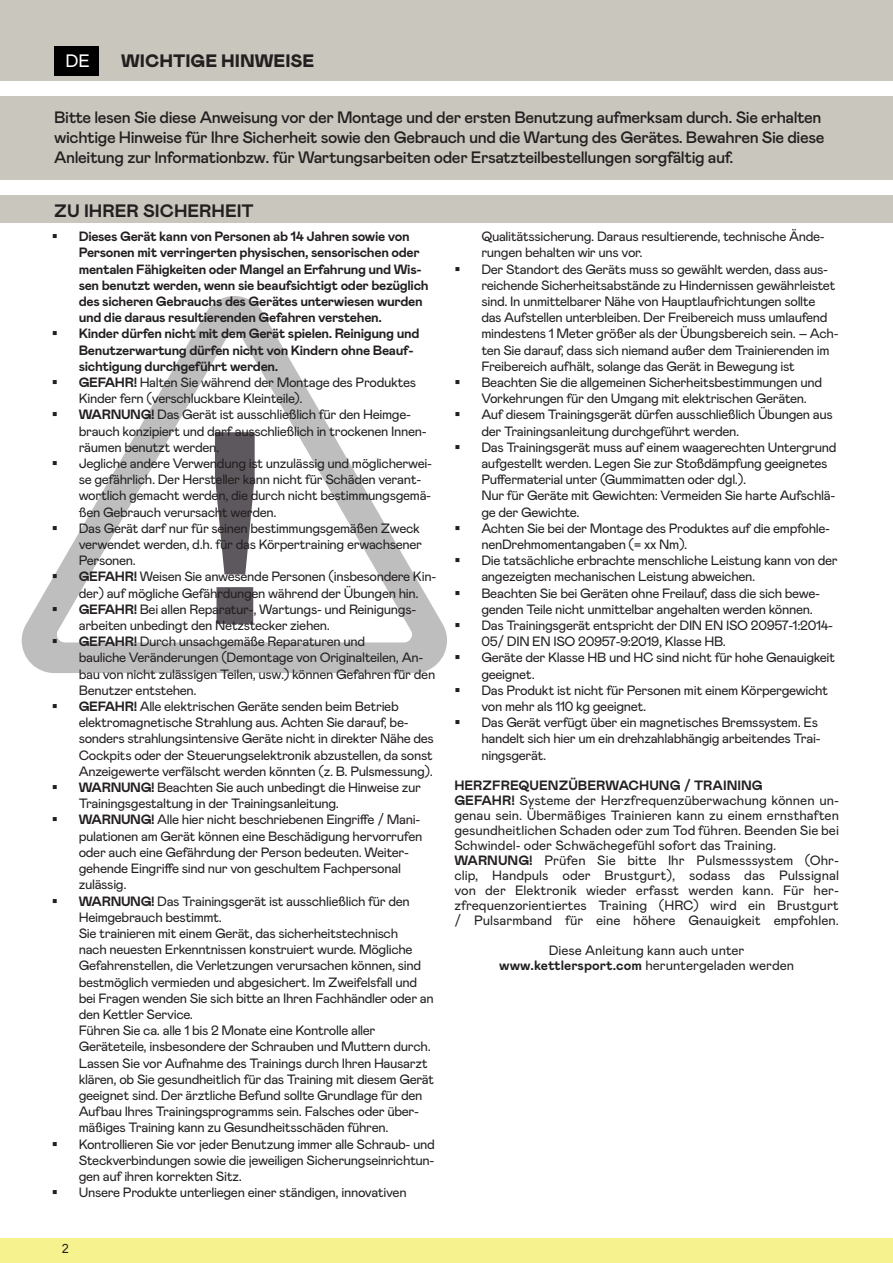
<style>
.page{position:relative;width:893px;height:1263px;background:#fff}
.page>*{position:absolute;margin:0;border:0;box-sizing:border-box;transform-origin:0 0}
.t1{font:700 18px "Mabry";color:#231f20}
.t2{font:900 18px "Mabry";color:#231f20}
.t3{font:18px "Mabry";color:#fff}
.t4{font:500 16.5px/19.8px "Mabry";letter-spacing:-.025em;color:#231f20}
.t5{font:16.5px "Miriam CLM";color:#231f20}
.t6{font:13.5px/16.2px "Mabry";letter-spacing:-.025em;color:#231f20}
.t7{font:13.5px/15px "Mabry";color:#231f20}
.s1{font-weight:700}
</style>
<div class="page">
<div style="left:0;top:0;width:893px;height:81px;background:#c9c6bd"></div>
<div style="left:0;top:1238px;width:893px;height:25px;background:#f6f28d"></div>
<div style="left:54px;top:46px;width:45px;height:30px;background:#000"></div>
<div style="left:0;top:196px;width:893px;height:27px;background:#c9c6bd"></div>
<svg style="left:22px;top:296px;width:425px;height:377px"></svg>
<svg style="left:57px;top:333px;width:355px;height:309px"></svg>
<svg style="left:215px;top:432px;width:40px;height:192px"></svg>
<div style="left:0;top:97px;width:893px;height:83px;background:#c9c6bd"></div>
<svg style="left:53px;top:331px;width:4px;height:4px"></svg>
<svg style="left:53px;top:380px;width:4px;height:4px"></svg>
<svg style="left:53px;top:412px;width:4px;height:4px"></svg>
<svg style="left:53px;top:461px;width:4px;height:4px"></svg>
<svg style="left:53px;top:526px;width:4px;height:4px"></svg>
<svg style="left:53px;top:574px;width:4px;height:4px"></svg>
<svg style="left:53px;top:607px;width:4px;height:4px"></svg>
<svg style="left:53px;top:639px;width:4px;height:4px"></svg>
<h1 class="t3" style="left:66px;top:47px;width:26px">DE</h1>
<h1 class="t2" style="left:121px;top:48px;width:194px">WICHTIGE HINWEISE</h1>
<p class="t4" style="left:54px;top:107px;width:772px">Bitte lesen Sie diese Anweisung vor der Montage und der ersten Benutzung aufmerksam durch. Sie erhalten wichtige Hinweise für Ihre Sicherheit sowie den Gebrauch und die Wartung des Gerätes. Bewahren Sie diese<br>Anleitung zur Informationbzw. für Wartungsarbeiten oder Ersatzteilbestellungen sorgfältig auf.</p>
<h1 class="t1" style="left:54px;top:198px;width:201px">ZU IHRER SICHERHEIT</h1>
<p class="t6" style="left:79px;top:228px;width:359px"><span class="s1">Dieses Gerät kann von Personen ab 14 Jahren sowie von Personen mit verringerten physischen, sensorischen oder mentalen Fähigkeiten oder Mangel an Erfahrung und Wis&shy;sen benutzt werden, wenn sie beaufsichtigt oder bezüglich des sicheren Gebrauchs des Gerätes unterwiesen wurden und die daraus resultierenden Gefahren verstehen.<br>Kinder dürfen nicht mit dem Gerät spielen. Reinigung und Benutzerwartung dürfen nicht von Kindern ohne Beauf&shy;sichtigung durchgeführt werden.<br>GEFAHR!</span> Halten Sie während der Montage des Produktes Kinder fern (verschluckbare Kleinteile).<br><span class="s1">WARNUNG!</span> Das Gerät ist ausschließlich für den Heimge&shy;brauch konzipiert und darf ausschließlich in trockenen Innen&shy;räumen benutzt werden.<br>Jegliche andere Verwendung ist unzulässig und möglicherwei&shy;se gefährlich. Der Hersteller kann nicht für Schäden verant&shy;wortlich gemacht werden, die durch nicht bestimmungsgemä&shy;ßen Gebrauch verursacht werden.<br>Das Gerät darf nur für seinen bestimmungsgemäßen Zweck verwendet werden, d.h. für das Körpertraining erwachsener Personen.<br><span class="s1">GEFAHR!</span> Weisen Sie anwesende Personen (insbesondere Kin&shy;der) auf mögliche Gefährdungen während der Übungen hin.<br><span class="s1">GEFAHR!</span> Bei allen Reparatur-, Wartungs- und Reinigungs&shy;arbeiten unbedingt den Netzstecker ziehen.<br><span class="s1">GEFAHR!</span> Durch unsachgemäße Reparaturen und<br>bauliche Veränderungen (Demontage von Originalteilen, An&shy;bau von nicht zulässigen Teilen, usw.) können Gefahren für den Benutzer entstehen.<br><span class="s1">GEFAHR!</span> Alle elektrischen Geräte senden beim Betrieb elektromagnetische Strahlung aus. Achten Sie darauf, be&shy;sonders strahlungsintensive Geräte nicht in direkter Nähe des Cockpits oder der Steuerungselektronik abzustellen, da sonst Anzeigewerte verfälscht werden könnten (z. B. Pulsmessung).<br><span class="s1">WARNUNG!</span> Beachten Sie auch unbedingt die Hinweise zur Trainingsgestaltung in der Trainingsanleitung.<br><span class="s1">WARNUNG!</span> Alle hier nicht beschriebenen Eingriffe / Mani&shy;pulationen am Gerät können eine Beschädigung hervorrufen oder auch eine Gefährdung der Person bedeuten. Weiter&shy;gehende Eingriffe sind nur von geschultem Fachpersonal zulässig.<br><span class="s1">WARNUNG!</span> Das Trainingsgerät ist ausschließlich für den Heimgebrauch bestimmt.<br>Sie trainieren mit einem Gerät, das sicherheitstechnisch<br>nach neuesten Erkenntnissen konstruiert wurde. Mögliche Gefahrenstellen, die Verletzungen verursachen können, sind bestmöglich vermieden und abgesichert. Im Zweifelsfall und bei Fragen wenden Sie sich bitte an Ihren Fachhändler oder an den Kettler Service.<br>Führen Sie ca. alle 1 bis 2 Monate eine Kontrolle aller Geräteteile, insbesondere der Schrauben und Muttern durch.<br>Lassen Sie vor Aufnahme des Trainings durch Ihren Hausarzt klären, ob Sie gesundheitlich für das Training mit diesem Gerät geeignet sind. Der ärztliche Befund sollte Grundlage für den Aufbau Ihres Trainingsprogramms sein. Falsches oder über&shy;mäßiges Training kann zu Gesundheitsschäden führen.<br>Kontrollieren Sie vor jeder Benutzung immer alle Schraub- und Steckverbindungen sowie die jeweiligen Sicherungseinrichtun&shy;gen auf ihren korrekten Sitz.<br>Unsere Produkte unterliegen einer ständigen, innovativen</p>
<p class="t6" style="left:481px;top:228px;width:359px">Qualitätssicherung. Daraus resultierende, technische Ände&shy;rungen behalten wir uns vor.<br>Der Standort des Geräts muss so gewählt werden, dass aus&shy;reichende Sicherheitsabstände zu Hindernissen gewährleistet sind. In unmittelbarer Nähe von Hauptlaufrichtungen sollte das Aufstellen unterbleiben. Der Freibereich muss umlaufend mindestens 1 Meter größer als der Übungsbereich sein. – Ach&shy;ten Sie darauf, dass sich niemand außer dem Trainierenden im Freibereich aufhält, solange das Gerät in Bewegung ist Beachten Sie die allgemeinen Sicherheitsbestimmungen und Vorkehrungen für den Umgang mit elektrischen Geräten.<br>Auf diesem Trainingsgerät dürfen ausschließlich Übungen aus der Trainingsanleitung durchgeführt werden.<br>Das Trainingsgerät muss auf einem waagerechten Untergrund aufgestellt werden. Legen Sie zur Stoßdämpfung geeignetes Puffermaterial unter (Gummimatten oder dgl.).<br>Nur für Geräte mit Gewichten: Vermeiden Sie harte Aufschlä&shy;ge der Gewichte.<br>Achten Sie bei der Montage des Produktes auf die empfohle&shy;nenDrehmomentangaben (= xx Nm).<br>Die tatsächliche erbrachte menschliche Leistung kann von der angezeigten mechanischen Leistung abweichen.<br>Beachten Sie bei Geräten ohne Freilauf, dass die sich bewe&shy;genden Teile nicht unmittelbar angehalten werden können.<br>Das Trainingsgerät entspricht der DIN EN ISO 20957-1:2014- 05/ DIN EN ISO 20957-9:2019, Klasse HB.<br>Geräte der Klasse HB und HC sind nicht für hohe Genauigkeit geeignet.<br>Das Produkt ist nicht für Personen mit einem Körpergewicht von mehr als 110 kg geeignet.<br>Das Gerät verfügt über ein magnetisches Bremssystem. Es handelt sich hier um ein drehzahlabhängig arbeitendes Trai&shy;ningsgerät.</p>
<p class="t7" style="left:454px;top:777px;width:386px"><span class="s1">HERZFREQUENZÜBERWACHUNG / TRAINING<br>GEFAHR!</span> Systeme der Herzfrequenzüberwachung können un&shy;genau sein. Übermäßiges Trainieren kann zu einem ernsthaften gesundheitlichen Schaden oder zum Tod führen. Beenden Sie bei Schwindel- oder Schwächegefühl sofort das Training.<br><span class="s1">WARNUNG!</span> Prüfen Sie bitte Ihr Pulsmesssystem (Ohr&shy;clip, Handpuls oder Brustgurt), sodass das Pulssignal von der Elektronik wieder erfasst werden kann. Für her&shy;zfrequenzorientiertes Training (HRC) wird ein Brustgurt / Pulsarmband für eine höhere Genauigkeit empfohlen.</p>
<p class="t7" style="left:499px;top:942px;width:296px;text-align:center">Diese Anleitung kann auch unter <span class="s1">www.kettlersport.com</span> heruntergeladen werden</p>
<p class="t5" style="left:61px;top:1239px;width:9px">2</p>
</div>
